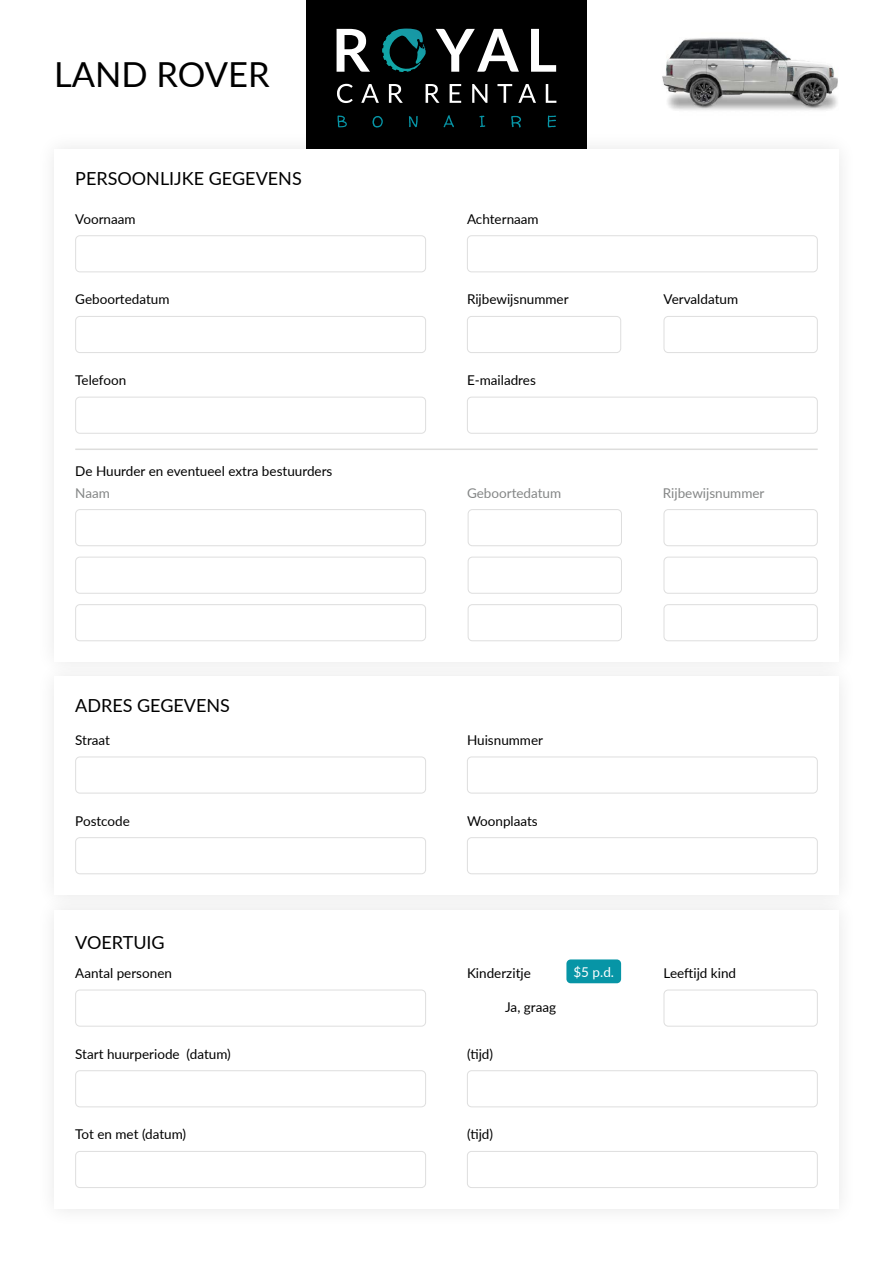
<style>
.page{position:relative;width:893px;height:1263px;background:#fff}
.page>*{position:absolute;margin:0;border:0;box-sizing:border-box;transform-origin:0 0}
.t1{font:34.5px "Lato";color:#000}
.t2{font:18px "Lato";color:#000}
.t3{font:13.5px "Lato";color:#000}
.t4{font:13.5px "Lato";color:#848686}
.t5{font:13.5px "Lato";color:#fff}
</style>
<div class="page">
<img style="left:662px;top:37px;width:176px;height:73px">
<div style="left:306px;top:0;width:281px;height:181px;background:#000"></div>
<svg style="left:337px;top:84px;width:16px;height:19px"></svg>
<svg style="left:361px;top:84px;width:18px;height:19px"></svg>
<svg style="left:389px;top:84px;width:14px;height:19px"></svg>
<svg style="left:426px;top:84px;width:13px;height:19px"></svg>
<svg style="left:450px;top:84px;width:11px;height:19px"></svg>
<svg style="left:472px;top:84px;width:15px;height:19px"></svg>
<svg style="left:497px;top:84px;width:15px;height:19px"></svg>
<svg style="left:518px;top:84px;width:18px;height:19px"></svg>
<svg style="left:546px;top:84px;width:10px;height:19px"></svg>
<svg style="left:382px;top:29px;width:44px;height:43px"></svg>
<svg style="left:337px;top:29px;width:33px;height:43px"></svg>
<svg style="left:436px;top:29px;width:83px;height:43px"></svg>
<svg style="left:531px;top:29px;width:25px;height:43px"></svg>
<svg style="left:337px;top:115px;width:10px;height:12px"></svg>
<svg style="left:372px;top:116px;width:11px;height:12px"></svg>
<svg style="left:409px;top:116px;width:9px;height:11px"></svg>
<svg style="left:443px;top:115px;width:11px;height:12px"></svg>
<svg style="left:479px;top:116px;width:6px;height:11px"></svg>
<svg style="left:511px;top:116px;width:10px;height:12px"></svg>
<svg style="left:548px;top:116px;width:8px;height:11px"></svg>
<div style="left:35px;top:130px;width:823px;height:550px;background:#000;opacity:.1"></div>
<div style="left:54px;top:149px;width:785px;height:512px;background:#fff"></div>
<div style="left:35px;top:658px;width:823px;height:256px;background:#f6f6f6"></div>
<div style="left:54px;top:677px;width:785px;height:218px;background:#fff"></div>
<div style="left:35px;top:891px;width:823px;height:337px;background:#f9f9f9"></div>
<div style="left:54px;top:910px;width:785px;height:299px;background:#fff"></div>
<div style="left:75px;top:235px;width:351px;height:37px;border:1px solid #dedede;border-radius:4px"></div>
<div style="left:75px;top:756px;width:351px;height:37px;border:1px solid #dedede;border-radius:4px"></div>
<div style="left:75px;top:990px;width:351px;height:36px;border:1px solid #dedede;border-radius:4px"></div>
<div style="left:75px;top:1070px;width:351px;height:37px;border:1px solid #dedede;border-radius:4px"></div>
<div style="left:75px;top:1151px;width:351px;height:37px;border:1px solid #dedede;border-radius:4px"></div>
<div style="left:75px;top:837px;width:351px;height:37px;border:1px solid #dedede;border-radius:4px"></div>
<div style="left:75px;top:397px;width:351px;height:37px;border:1px solid #dedede;border-radius:4px"></div>
<div style="left:75px;top:316px;width:351px;height:37px;border:1px solid #dedede;border-radius:4px"></div>
<div style="left:467px;top:235px;width:351px;height:37px;border:1px solid #dedede;border-radius:4px"></div>
<div style="left:467px;top:756px;width:351px;height:37px;border:1px solid #dedede;border-radius:4px"></div>
<div style="left:467px;top:1070px;width:351px;height:37px;border:1px solid #dedede;border-radius:4px"></div>
<div style="left:467px;top:1151px;width:351px;height:37px;border:1px solid #dedede;border-radius:4px"></div>
<div style="left:467px;top:837px;width:351px;height:37px;border:1px solid #dedede;border-radius:4px"></div>
<div style="left:467px;top:397px;width:351px;height:37px;border:1px solid #dedede;border-radius:4px"></div>
<div style="left:467px;top:316px;width:154px;height:37px;border:1px solid #dedede;border-radius:4px"></div>
<div style="left:664px;top:990px;width:154px;height:36px;border:1px solid #dedede;border-radius:4px"></div>
<div style="left:664px;top:316px;width:154px;height:37px;border:1px solid #dedede;border-radius:4px"></div>
<div style="left:75px;top:509px;width:351px;height:37px;border:1px solid #dedede;border-radius:4px"></div>
<div style="left:468px;top:509px;width:154px;height:37px;border:1px solid #dedede;border-radius:4px"></div>
<div style="left:664px;top:509px;width:154px;height:37px;border:1px solid #dedede;border-radius:4px"></div>
<div style="left:75px;top:557px;width:351px;height:37px;border:1px solid #dedede;border-radius:4px"></div>
<div style="left:468px;top:557px;width:154px;height:37px;border:1px solid #dedede;border-radius:4px"></div>
<div style="left:664px;top:557px;width:154px;height:37px;border:1px solid #dedede;border-radius:4px"></div>
<div style="left:75px;top:604px;width:351px;height:37px;border:1px solid #dedede;border-radius:4px"></div>
<div style="left:468px;top:604px;width:154px;height:37px;border:1px solid #dedede;border-radius:4px"></div>
<div style="left:664px;top:604px;width:154px;height:37px;border:1px solid #dedede;border-radius:4px"></div>
<hr style="left:75px;top:448px;width:743px;height:2px;background:#dddddc">
<div style="left:566px;top:959px;width:55px;height:24px;background:#0795a6;border-radius:4px"></div>
<h1 class="t1" style="left:54px;top:50px;width:217px">LAND ROVER</h1>
<h2 class="t2" style="left:75px;top:165px;width:228px">PERSOONLIJKE GEGEVENS</h2>
<p class="t3" style="left:75px;top:209px;width:62px">Voornaam</p>
<p class="t3" style="left:75px;top:290px;width:96px">Geboortedatum</p>
<p class="t3" style="left:75px;top:370px;width:53px">Telefoon</p>
<p class="t3" style="left:75px;top:461px;width:259px">De Huurder en eventueel extra bestuurders</p>
<p class="t3" style="left:467px;top:209px;width:73px">Achternaam</p>
<p class="t3" style="left:467px;top:290px;width:103px">Rijbewijsnummer</p>
<p class="t3" style="left:467px;top:370px;width:70px">E-mailadres</p>
<p class="t3" style="left:664px;top:290px;width:76px">Vervaldatum</p>
<p class="t4" style="left:75px;top:483px;width:36px">Naam</p>
<p class="t4" style="left:467px;top:483px;width:96px">Geboortedatum</p>
<p class="t4" style="left:663px;top:483px;width:103px">Rijbewijsnummer</p>
<h2 class="t2" style="left:75px;top:693px;width:156px">ADRES GEGEVENS</h2>
<p class="t3" style="left:75px;top:730px;width:36px">Straat</p>
<p class="t3" style="left:467px;top:730px;width:78px">Huisnummer</p>
<p class="t3" style="left:75px;top:811px;width:56px">Postcode</p>
<p class="t3" style="left:467px;top:811px;width:72px">Woonplaats</p>
<h2 class="t2" style="left:75px;top:929px;width:91px">VOERTUIG</h2>
<p class="t3" style="left:75px;top:963px;width:98px">Aantal personen</p>
<p class="t5" style="left:573px;top:962px;width:42px">$5 p.d.</p>
<p class="t3" style="left:467px;top:963px;width:65px">Kinderzitje</p>
<p class="t3" style="left:664px;top:963px;width:74px">Leeftijd kind</p>
<p class="t3" style="left:505px;top:997px;width:52px">Ja, graag</p>
<p class="t3" style="left:75px;top:1044px;width:157px">Start huurperiode (datum)</p>
<p class="t3" style="left:467px;top:1044px;width:28px">(tijd)</p>
<p class="t3" style="left:75px;top:1125px;width:112px">Tot en met (datum)</p>
<p class="t3" style="left:467px;top:1125px;width:28px">(tijd)</p>
</div>
